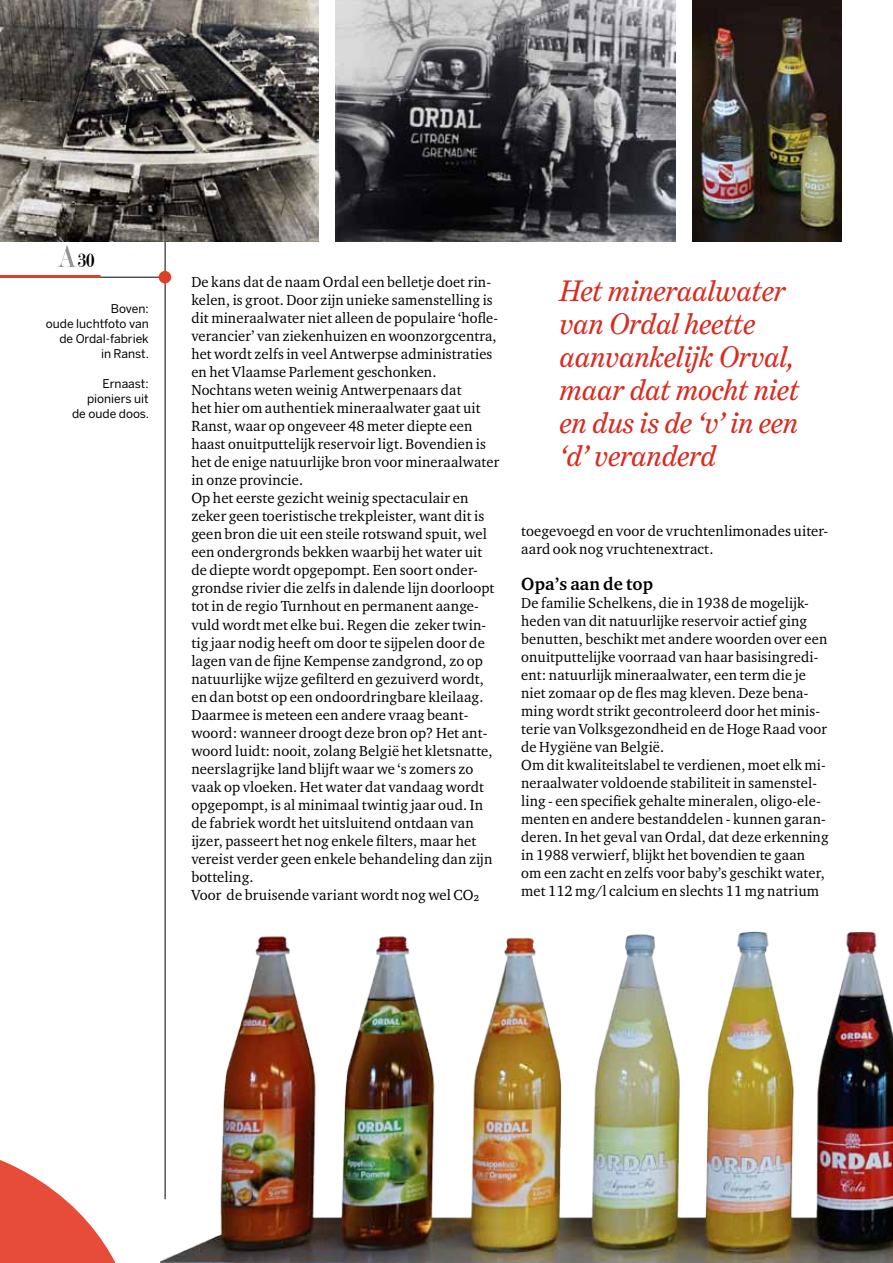
<style>
.page{position:relative;width:893px;height:1263px;background:#fff}
.page>*{position:absolute;margin:0;border:0;box-sizing:border-box;transform-origin:0 0}
.t1{font:italic 30px/33px "Benton Modern Two";color:#d82c20}
.t2{font:21px "Modern";color:#000;scale:.86 1}
.t3{font:700 18px "Charter ITC Std";letter-spacing:.01em;color:#000}
.t4{font:15px/18px "Charter ITC Std";letter-spacing:.01em;color:#000}
.t5{font:12px/15px "Benton Sans";color:#000;text-align:right}
</style>
<div class="page">
<div style="left:692px;top:0;width:149px;height:242px;background:#1e1311"></div>
<img style="left:692px;top:16px;width:149px;height:226px">
<svg style="left:58px;top:245px;width:19px;height:22px"></svg>
<hr style="left:0;top:277px;width:166px;height:1px;background:#000">
<hr style="left:165px;top:64px;width:1px;height:1135px;background:#000">
<div style="left:159px;top:271px;width:12px;height:12px;background:#dc4128;border-radius:50%"></div>
<img style="left:0;top:0;width:319px;height:241px">
<img style="left:335px;top:0;width:340px;height:241px">
<img style="left:161px;top:906px;width:732px;height:357px">
<svg style="left:0;top:1160px;width:116px;height:103px"></svg>
<hr style="left:0;top:275px;width:101px;height:3px;background:#dc4128">
<h2 class="t2" style="left:78px;top:250px;width:21px">30</h2>
<p class="t5" style="left:46px;top:301px;width:105px">Boven:<br>oude luchtfoto van de Ordal-fabriek<br>in Ranst.</p>
<p class="t5" style="left:72px;top:376px;width:79px">Ernaast: pioniers uit de oude doos.</p>
<p class="t4" style="left:191px;top:273px;width:309px">De kans dat de naam Ordal een belletje doet rin&shy;kelen, is groot. Door zijn unieke samenstelling is dit mineraalwater niet alleen de populaire ‘hofle&shy;verancier’ van ziekenhuizen en woonzorgcentra, het wordt zelfs in veel Antwerpse administraties en het Vlaamse Parlement geschonken.<br>Nochtans weten weinig Antwerpenaars dat<br>het hier om authentiek mineraalwater gaat uit Ranst, waar op ongeveer 48 meter diepte een haast onuitputtelijk reservoir ligt. Bovendien is het de enige natuurlijke bron voor mineraalwater in onze provincie.<br>Op het eerste gezicht weinig spectaculair en zeker geen toeristische trekpleister, want dit is geen bron die uit een steile rotswand spuit, wel een ondergronds bekken waarbij het water uit de diepte wordt opgepompt. Een soort onder&shy;grondse rivier die zelfs in dalende lijn doorloopt tot in de regio Turnhout en permanent aange&shy;vuld wordt met elke bui. Regen die zeker twin&shy;tig jaar nodig heeft om door te sijpelen door de lagen van de fijne Kempense zandgrond, zo op natuurlijke wijze gefilterd en gezuiverd wordt, en dan botst op een ondoordringbare kleilaag.<br>Daarmee is meteen een andere vraag beant&shy;woord: wanneer droogt deze bron op? Het ant&shy;woord luidt: nooit, zolang België het kletsnatte, neerslagrijke land blijft waar we ‘s zomers zo vaak op vloeken. Het water dat vandaag wordt opgepompt, is al minimaal twintig jaar oud. In de fabriek wordt het uitsluitend ontdaan van ijzer, passeert het nog enkele filters, maar het vereist verder geen enkele behandeling dan zijn botteling.<br>Voor de bruisende variant wordt nog wel CO</p>
<p class="t4" style="left:474px;top:893px;width:7px">²</p>
<h1 class="t1" style="left:559px;top:275px;width:241px">Het mineraalwater van Ordal heette aanvankelijk Orval, maar dat mocht niet en dus is de ‘v’ in een ‘d’ veranderd</h1>
<p class="t4" style="left:521px;top:521px;width:309px">toegevoegd en voor de vruchtenlimonades uiter&shy;aard ook nog vruchtenextract.</p>
<p class="t3" style="left:521px;top:572px;width:133px">Opa’s aan de top</p>
<p class="t4" style="left:521px;top:593px;width:309px">De familie Schelkens, die in 1938 de mogelijk&shy;heden van dit natuurlijke reservoir actief ging benutten, beschikt met andere woorden over een onuitputtelijke voorraad van haar basisingredi&shy;ënt: natuurlijk mineraalwater, een term die je niet zomaar op de fles mag kleven. Deze bena&shy;ming wordt strikt gecontroleerd door het minis&shy;terie van Volksgezondheid en de Hoge Raad voor de Hygiëne van België.<br>Om dit kwaliteitslabel te verdienen, moet elk mi&shy;neraalwater voldoende stabiliteit in samenstel&shy;ling - een specifiek gehalte mineralen, oligo-ele&shy;menten en andere bestanddelen - kunnen garan&shy;deren. In het geval van Ordal, dat deze erkenning in 1988 verwierf, blijkt het bovendien te gaan om een zacht en zelfs voor baby’s geschikt water, met 112 mg/l calcium en slechts 11 mg natrium</p>
</div>
